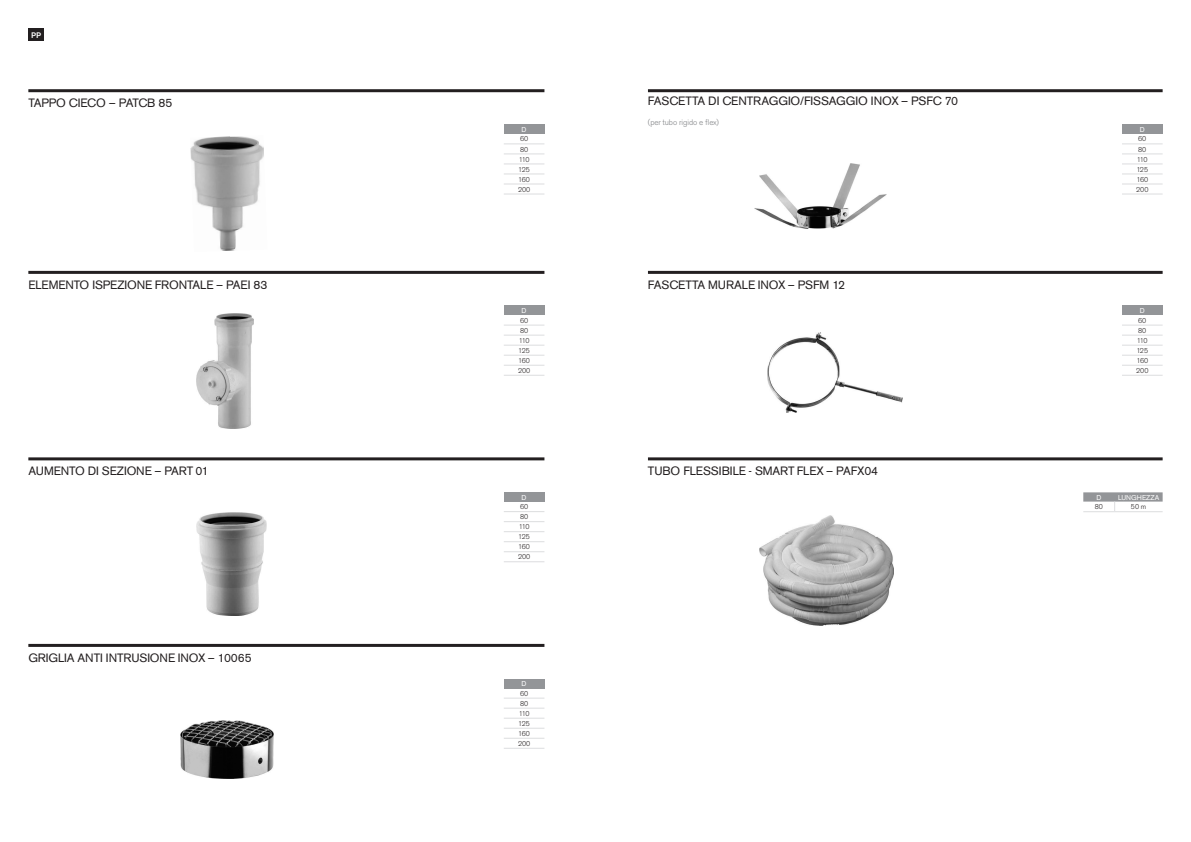
<style>
.page{position:relative;width:1191px;height:842px;background:#fff}
.page>*{position:absolute;margin:0;border:0;box-sizing:border-box;transform-origin:0 0}
.t1{font:12px "Akzidenz Grotesk BQ";letter-spacing:-.01em;color:#231f20}
.t2{font:300 8px "Akzidenz Grotesk BQ";letter-spacing:-.01em;color:#808285}
.t3{font:500 8px "Akzidenz Grotesk BQ";color:#fff}
.t4{font:300 7px/10px "Akzidenz Grotesk BQ";color:#231f20}
.t5{font:7px "Akzidenz Grotesk BQ";color:#fff}
</style>
<div class="page">
<hr style="left:648px;top:89px;width:514px;height:3px;background:#231f20">
<hr style="left:648px;top:271px;width:514px;height:3px;background:#231f20">
<hr style="left:648px;top:457px;width:514px;height:3px;background:#231f20">
<hr style="left:28px;top:89px;width:516px;height:3px;background:#231f20">
<hr style="left:28px;top:271px;width:516px;height:3px;background:#231f20">
<hr style="left:28px;top:457px;width:516px;height:3px;background:#231f20">
<hr style="left:28px;top:644px;width:516px;height:3px;background:#231f20">
<img style="left:190px;top:136px;width:74px;height:115px">
<img style="left:196px;top:313px;width:58px;height:115px">
<img style="left:197px;top:512px;width:70px;height:103px">
<img style="left:181px;top:720px;width:92px;height:58px">
<img style="left:754px;top:163px;width:132px;height:65px">
<img style="left:768px;top:333px;width:134px;height:79px">
<img style="left:759px;top:515px;width:135px;height:110px">
<div style="left:28px;top:28px;width:16px;height:13px;background:#231f20"></div>
<div style="left:504px;top:125px;width:40px;height:9px;background:#939598"></div>
<hr style="left:504px;top:143px;width:40px;height:1px;background:#dcdddf">
<hr style="left:504px;top:154px;width:40px;height:1px;background:#dcdddf">
<hr style="left:504px;top:164px;width:40px;height:1px;background:#dcdddf">
<hr style="left:504px;top:174px;width:40px;height:1px;background:#dcdddf">
<hr style="left:504px;top:184px;width:40px;height:1px;background:#dcdddf">
<hr style="left:504px;top:194px;width:40px;height:1px;background:#dcdddf">
<div style="left:1122px;top:125px;width:40px;height:9px;background:#939598"></div>
<hr style="left:1122px;top:143px;width:40px;height:1px;background:#dcdddf">
<hr style="left:1122px;top:154px;width:40px;height:1px;background:#dcdddf">
<hr style="left:1122px;top:164px;width:40px;height:1px;background:#dcdddf">
<hr style="left:1122px;top:174px;width:40px;height:1px;background:#dcdddf">
<hr style="left:1122px;top:184px;width:40px;height:1px;background:#dcdddf">
<hr style="left:1122px;top:194px;width:40px;height:1px;background:#dcdddf">
<div style="left:1122px;top:306px;width:40px;height:9px;background:#939598"></div>
<hr style="left:1122px;top:325px;width:40px;height:1px;background:#dcdddf">
<hr style="left:1122px;top:335px;width:40px;height:1px;background:#dcdddf">
<hr style="left:1122px;top:345px;width:40px;height:1px;background:#dcdddf">
<hr style="left:1122px;top:355px;width:40px;height:1px;background:#dcdddf">
<hr style="left:1122px;top:365px;width:40px;height:1px;background:#dcdddf">
<hr style="left:1122px;top:375px;width:40px;height:1px;background:#dcdddf">
<hr style="left:1083px;top:511px;width:31px;height:1px;background:#dcdddf">
<hr style="left:1114px;top:511px;width:48px;height:1px;background:#dcdddf">
<svg style="left:1083px;top:492px;width:79px;height:19px"></svg>
<div style="left:504px;top:306px;width:40px;height:9px;background:#939598"></div>
<hr style="left:504px;top:325px;width:40px;height:1px;background:#dcdddf">
<hr style="left:504px;top:335px;width:40px;height:1px;background:#dcdddf">
<hr style="left:504px;top:345px;width:40px;height:1px;background:#dcdddf">
<hr style="left:504px;top:355px;width:40px;height:1px;background:#dcdddf">
<hr style="left:504px;top:365px;width:40px;height:1px;background:#dcdddf">
<hr style="left:504px;top:375px;width:40px;height:1px;background:#dcdddf">
<div style="left:504px;top:492px;width:40px;height:10px;background:#939598"></div>
<hr style="left:504px;top:511px;width:40px;height:1px;background:#dcdddf">
<hr style="left:504px;top:521px;width:40px;height:1px;background:#dcdddf">
<hr style="left:504px;top:531px;width:40px;height:1px;background:#dcdddf">
<hr style="left:504px;top:541px;width:40px;height:1px;background:#dcdddf">
<hr style="left:504px;top:551px;width:40px;height:1px;background:#dcdddf">
<hr style="left:504px;top:561px;width:40px;height:1px;background:#dcdddf">
<div style="left:504px;top:679px;width:40px;height:9px;background:#939598"></div>
<hr style="left:504px;top:698px;width:40px;height:1px;background:#dcdddf">
<hr style="left:504px;top:708px;width:40px;height:1px;background:#dcdddf">
<hr style="left:504px;top:718px;width:40px;height:1px;background:#dcdddf">
<hr style="left:504px;top:728px;width:40px;height:1px;background:#dcdddf">
<hr style="left:504px;top:738px;width:40px;height:1px;background:#dcdddf">
<hr style="left:504px;top:748px;width:40px;height:1px;background:#dcdddf">
<p class="t3" style="left:31px;top:30px;width:11px">PP</p>
<p class="t1" style="left:28px;top:96px;width:146px">TAPPO CIECO – PATCB 85</p>
<p class="t1" style="left:28px;top:277px;width:240px">ELEMENTO ISPEZIONE FRONTALE – PAEI 83</p>
<p class="t1" style="left:28px;top:464px;width:182px">AUMENTO DI SEZIONE – PART 01</p>
<p class="t1" style="left:28px;top:650px;width:225px">GRIGLIA ANTI INTRUSIONE INOX – 10065</p>
<p class="t5" style="left:521px;top:125px;width:6px">D</p>
<p class="t4" style="left:518px;top:134px;width:14px">60<br>80<br>110<br>125<br>160<br>200</p>
<p class="t5" style="left:521px;top:306px;width:6px">D</p>
<p class="t4" style="left:518px;top:315px;width:14px">60<br>80<br>110<br>125<br>160<br>200</p>
<p class="t5" style="left:521px;top:493px;width:6px">D</p>
<p class="t4" style="left:518px;top:502px;width:14px">60<br>80<br>110<br>125<br>160<br>200</p>
<p class="t5" style="left:521px;top:679px;width:6px">D</p>
<p class="t4" style="left:518px;top:688px;width:14px">60<br>80<br>110<br>125<br>160<br>200</p>
<p class="t1" style="left:648px;top:94px;width:312px">FASCETTA DI CENTRAGGIO/FISSAGGIO INOX – PSFC 70</p>
<p class="t2" style="left:648px;top:117px;width:73px">(per tubo rigido e flex)</p>
<p class="t1" style="left:648px;top:277px;width:199px">FASCETTA MURALE INOX – PSFM 12</p>
<p class="t1" style="left:648px;top:464px;width:232px">TUBO FLESSIBILE - SMART FLEX – PAFX04</p>
<p class="t5" style="left:1139px;top:125px;width:6px">D</p>
<p class="t4" style="left:1136px;top:134px;width:14px">60<br>80<br>110<br>125<br>160<br>200</p>
<p class="t5" style="left:1139px;top:306px;width:6px">D</p>
<p class="t4" style="left:1136px;top:315px;width:14px">60<br>80<br>110<br>125<br>160<br>200</p>
<p class="t5" style="left:1096px;top:493px;width:6px">D</p>
<p class="t5" style="left:1118px;top:493px;width:43px">LUNGHEZZA</p>
<p class="t4" style="left:1094px;top:502px;width:10px">80</p>
<p class="t4" style="left:1130px;top:502px;width:17px">50 m</p>
</div>
